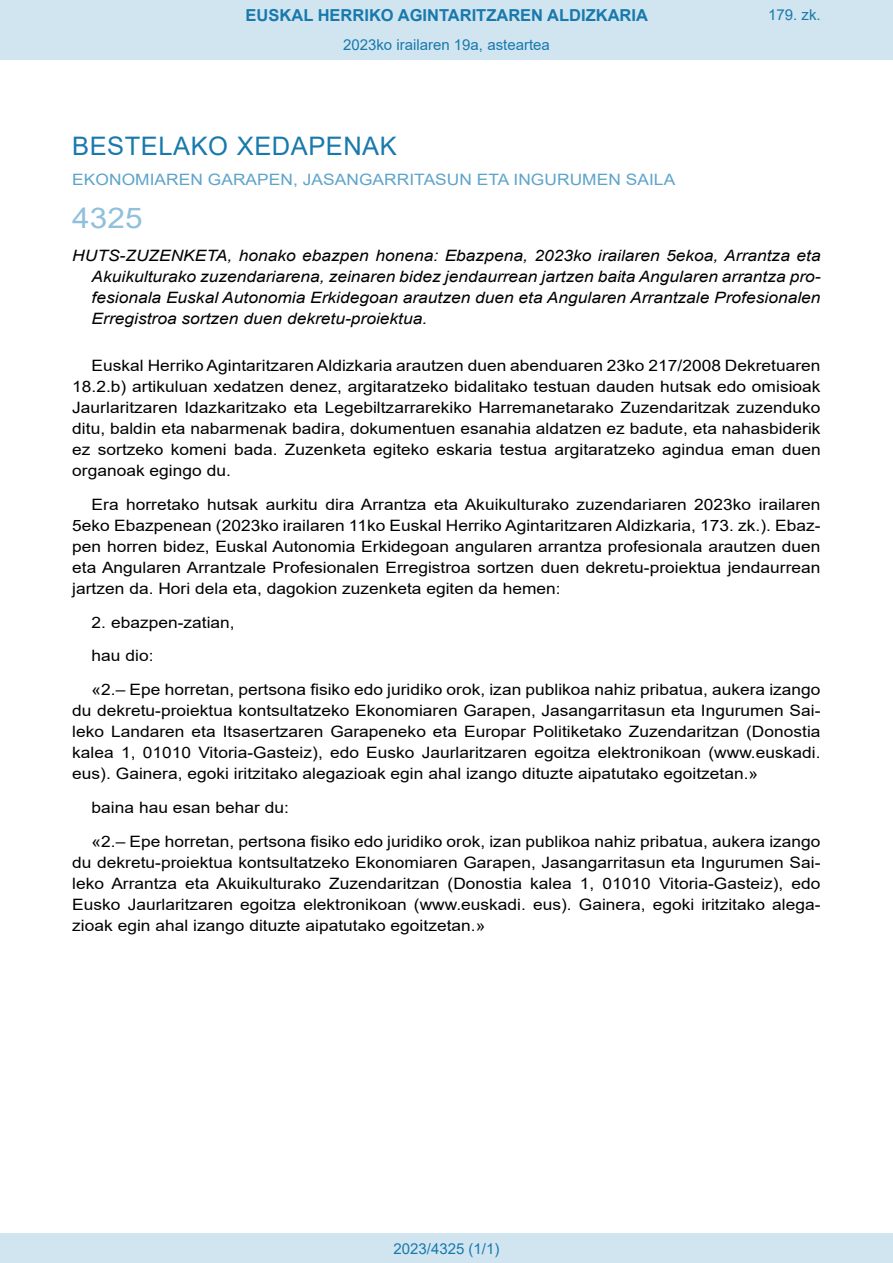
<style>
.page{position:relative;width:893px;height:1263px;background:#fff}
.page>*{position:absolute;margin:0;border:0;box-sizing:border-box;transform-origin:0 0}
.BOPVOrden{font:28.5px "Arial";color:#90c0db;scale:1.11 1}
.BOPVSeccion{font:25.5px "Arial";letter-spacing:.02em;color:#1879ad}
.t1{font:700 16.5px "Arial";color:#1879ad}
.BOPVDetalle{font:15.6px/21px "Arial";color:#000;text-align:justify;scale:1.11 1}
.BOPVTitulo{font:italic 15.6px/21px "Arial";color:#000;text-align:justify;scale:1.11 1}
.BOPVOrganismo{font:15.6px "Arial";letter-spacing:.005em;color:#5ea4ca;scale:1.11 1}
.Paginacion_Centro{font:15px "Arial";color:#1879ad}
</style>
<div class="page">
<div style="left:0;top:0;width:893px;height:60px;background:#d0e5f0"></div>
<div style="left:0;top:1233px;width:893px;height:30px;background:#d0e5f0"></div>
<p class="t1" style="left:246px;top:3px;width:404px">EUSKAL HERRIKO AGINTARITZAREN ALDIZKARIA</p>
<p class="Paginacion_Centro" style="left:343px;top:35px;width:208px">2023ko irailaren 19a, asteartea</p>
<p class="Paginacion_Centro" style="left:768px;top:5px;width:54px">179. zk.</p>
<p class="BOPVSeccion" style="left:72px;top:128px;width:326px">BESTELAKO XEDAPENAK</p>
<p class="BOPVOrganismo" style="left:72px;top:169px;width:545px">EKONOMIAREN GARAPEN, JASANGARRITASUN ETA INGURUMEN SAILA</p>
<p class="BOPVOrden" style="left:72px;top:198px;width:65px">4325</p>
<p class="BOPVTitulo" style="left:92px;top:246px;width:658px;text-indent:-19px">HUTS-ZUZENKETA, honako ebazpen honena: Ebazpena, 2023ko irailaren 5ekoa, Arrantza eta Akuikulturako zuzendariarena, zeinaren bidez jendaurrean jartzen baita Angularen arrantza pro&shy;fesionala Euskal Autonomia Erkidegoan arautzen duen eta Angularen Arrantzale Profesionalen Erregistroa sortzen duen dekretu-proiektua.</p>
<p class="BOPVDetalle" style="left:72px;top:355px;width:676px;text-indent:19px">Euskal Herriko Agintaritzaren Aldizkaria arautzen duen abenduaren 23ko 217/2008 Dekretuaren 18.2.b) artikuluan xedatzen denez, argitaratzeko bidalitako testuan dauden hutsak edo omisioak Jaurlaritzaren Idazkaritzako eta Legebiltzarrarekiko Harremanetarako Zuzendaritzak zuzenduko ditu, baldin eta nabarmenak badira, dokumentuen esanahia aldatzen ez badute, eta nahasbiderik ez sortzeko komeni bada. Zuzenketa egiteko eskaria testua argitaratzeko agindua eman duen organoak egingo du.</p>
<p class="BOPVDetalle" style="left:72px;top:494px;width:676px;text-indent:19px">Era horretako hutsak aurkitu dira Arrantza eta Akuikulturako zuzendariaren 2023ko irailaren 5eko Ebazpenean (2023ko irailaren 11ko Euskal Herriko Agintaritzaren Aldizkaria, 173. zk.). Ebaz&shy;pen horren bidez, Euskal Autonomia Erkidegoan angularen arrantza profesionala arautzen duen eta Angularen Arrantzale Profesionalen Erregistroa sortzen duen dekretu-proiektua jendaurrean jartzen da. Hori dela eta, dagokion zuzenketa egiten da hemen:</p>
<p class="BOPVDetalle" style="left:92px;top:611px;width:130px">2. ebazpen-zatian,</p>
<p class="BOPVDetalle" style="left:92px;top:645px;width:57px">hau dio:</p>
<p class="BOPVDetalle" style="left:72px;top:679px;width:676px;text-indent:19px">«2.– Epe horretan, pertsona fisiko edo juridiko orok, izan publikoa nahiz pribatua, aukera izango du dekretu-proiektua kontsultatzeko Ekonomiaren Garapen, Jasangarritasun eta Ingurumen Sai&shy;leko Landaren eta Itsasertzaren Garapeneko eta Europar Politiketako Zuzendaritzan (Donostia kalea 1, 01010 Vitoria-Gasteiz), edo Eusko Jaurlaritzaren egoitza elektronikoan (www.euskadi. eus). Gainera, egoki iritzitako alegazioak egin ahal izango dituzte aipatutako egoitzetan.»</p>
<p class="BOPVDetalle" style="left:92px;top:797px;width:179px">baina hau esan behar du:</p>
<p class="BOPVDetalle" style="left:72px;top:830px;width:676px;text-indent:19px">«2.– Epe horretan, pertsona fisiko edo juridiko orok, izan publikoa nahiz pribatua, aukera izango du dekretu-proiektua kontsultatzeko Ekonomiaren Garapen, Jasangarritasun eta Ingurumen Sai&shy;leko Arrantza eta Akuikulturako Zuzendaritzan (Donostia kalea 1, 01010 Vitoria-Gasteiz), edo Eusko Jaurlaritzaren egoitza elektronikoan (www.euskadi. eus). Gainera, egoki iritzitako alega&shy;zioak egin ahal izango dituzte aipatutako egoitzetan.»</p>
<p class="Paginacion_Centro" style="left:393px;top:1238px;width:107px">2023/4325 (1/1)</p>
</div>
